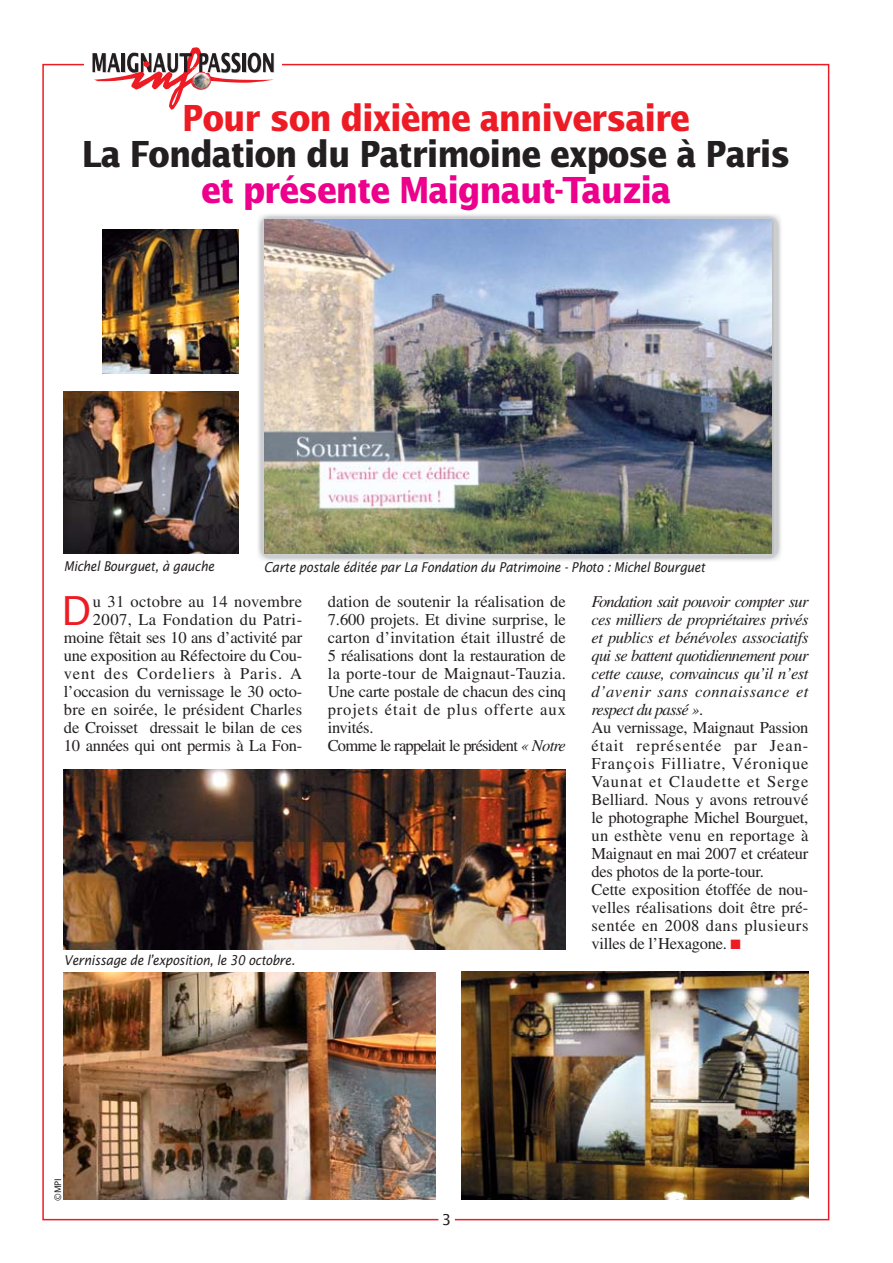
<style>
.page{position:relative;width:893px;height:1263px;background:#fff}
.page>*{position:absolute;margin:0;border:0;box-sizing:border-box;transform-origin:0 0}
.t1{font:39.9px "Lucida Sans";color:#ed1c24}
.t2{font:700 36px "Lucida Sans";letter-spacing:-.035em;color:#231f20;scale:.9 1}
.t3{font:700 36px "Lucida Sans";letter-spacing:-.035em;color:#ed1c24;scale:.9 1}
.t4{font:700 36px "Lucida Sans";letter-spacing:-.035em;color:#ec008c;scale:.9 1}
.t5{font:16.5px/18px "Times";letter-spacing:-.005em;color:#231f20}
.t6{font:15px "Lucida Sans";color:#231f20}
.t7{font:italic 13.5px "Lucida Sans";letter-spacing:-.02em;color:#231f20;scale:.9 1}
.t8{font:9px "Lucida Sans";color:#231f20}
.s1{font-style:italic}
.s2{color:#ed1c24}
</style>
<div class="page">
<img style="left:258px;top:214px;width:523px;height:347px">
<svg style="left:92px;top:47px;width:182px;height:63px"></svg>
<img style="left:264px;top:220px;width:507px;height:334px">
<img style="left:64px;top:769px;width:502px;height:180px">
<img style="left:64px;top:972px;width:371px;height:227px">
<img style="left:461px;top:972px;width:347px;height:227px">
<img style="left:64px;top:391px;width:174px;height:162px">
<img style="left:102px;top:229px;width:136px;height:144px">
<h2 class="t3" style="left:182px;top:103px;width:565px">Pour son dixième anniversaire</h2>
<h2 class="t2" style="left:82px;top:139px;width:789px">La Fondation du Patrimoine expose à Paris</h2>
<h2 class="t4" style="left:201px;top:175px;width:524px">et présente Maignaut-Tauzia</h2>
<p class="t7" style="left:64px;top:561px;width:168px">Michel Bourguet, à gauche</p>
<p class="t7" style="left:264px;top:562px;width:491px">Carte postale éditée par La Fondation du Patrimoine - Photo : Michel Bourguet</p>
<p class="t5" style="left:64px;top:594px;width:240px;text-align:right">u 31 octobre au 14 novembre 2007, La Fondation du Patri&shy;moine fêtait ses 10 ans d’activité par une exposition au Réfectoire du Cou&shy;vent des Cordeliers à Paris. A l’occasion du vernissage le 30 octo&shy;bre en soirée, le président Charles de Croisset dressait le bilan de ces 10 années qui ont permis à La Fon-</p>
<p class="t5" style="left:328px;top:594px;width:240px">dation de soutenir la réalisation de 7.600 projets. Et divine surprise, le carton d’invitation était illustré de 5 réalisations dont la restauration de la porte-tour de Maignaut-Tauzia.<br>Une carte postale de chacun des cinq projets était de plus offerte aux invités.<br>Comme le rappelait le président <span class="s1">« Notre</span></p>
<p class="t5" style="left:591px;top:594px;width:218px"><span class="s1">Fondation sait pouvoir compter sur ces milliers de propriétaires privés et publics et bénévoles associatifs qui se battent quotidiennement pour cette cause, convaincus qu’il n’est d’avenir sans connaissance et respect du passé »</span>.<br>Au vernissage, Maignaut Passion était représentée par Jean-<br>François Filliatre, Véronique<br>Vaunat et Claudette et Serge<br>Belliard. Nous y avons retrouvé le photographe Michel Bourguet, un esthète venu en reportage à<br>Maignaut en mai 2007 et créateur des photos de la porte-tour.<br>Cette exposition étoffée de nou&shy;velles réalisations doit être pré&shy;sentée en 2008 dans plusieurs villes de l’Hexagone. <span class="s2">■</span></p>
<h1 class="t1" style="left:62px;top:594px;width:31px">D</h1>
<p class="t7" style="left:64px;top:954px;width:258px">Vernissage de l’exposition, le 30 octobre.</p>
<p class="t8" style="left:54px;top:1201px;width:25px;rotate:-90deg">©MPI</p>
<p class="t6" style="left:442px;top:1214px;width:11px">3</p>
</div>
